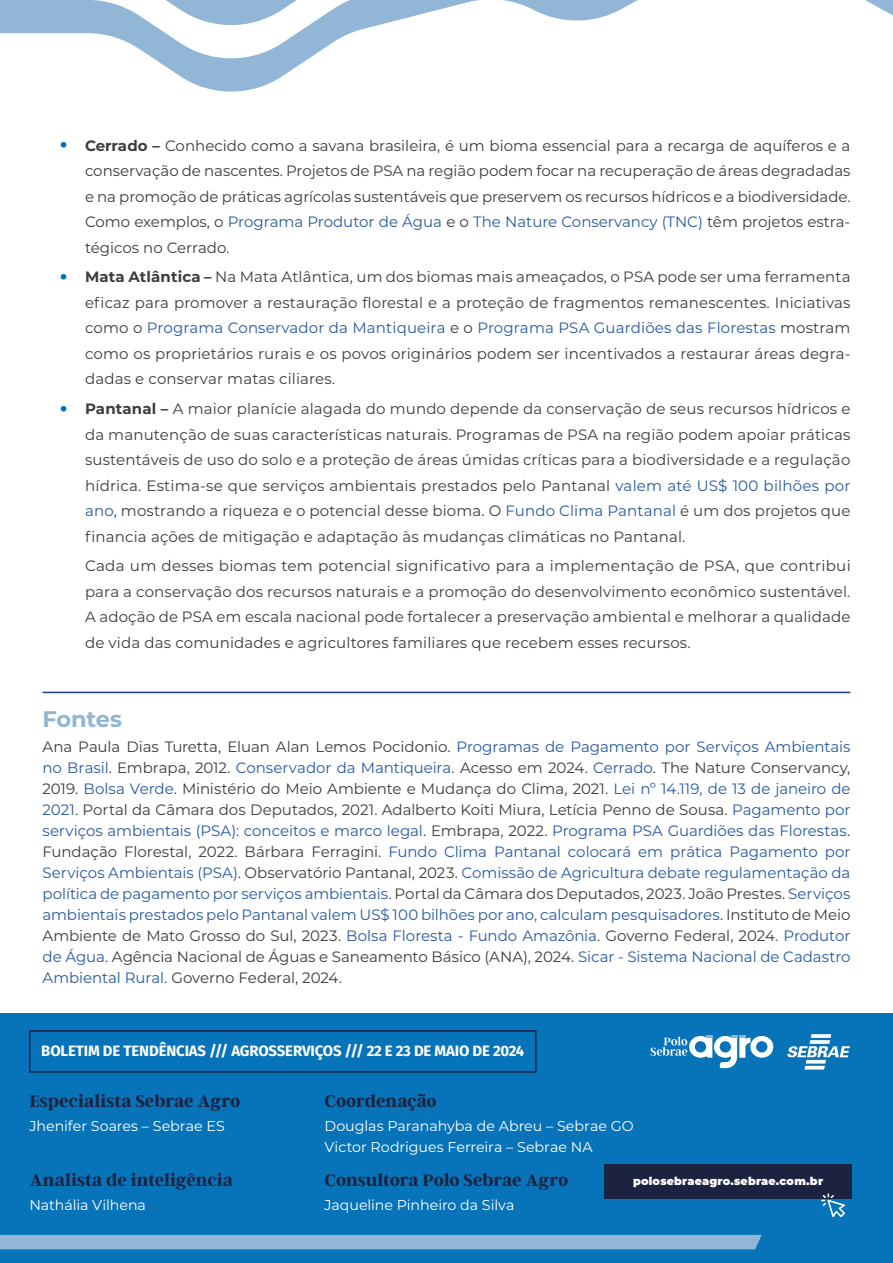
<style>
.page{position:relative;width:893px;height:1263px;background:#fff}
.page>*{position:absolute;margin:0;border:0;box-sizing:border-box;transform-origin:0 0}
.t1{font:700 22.5px "Montserrat";letter-spacing:-.01em;color:#90b5d5}
.t2{font:700 18.6px "Argent CF";letter-spacing:-.005em;color:#1c2341}
.t3{font:15px/25.5px "Montserrat";letter-spacing:.01em;color:#3c3c3c;text-align:justify}
.t4{font:15px/21px "Montserrat";letter-spacing:-.005em;color:#285aa0;text-align:justify}
.t5{font:700 15px "Fira Sans";letter-spacing:-.01em;color:#fff}
.t6{font:14.25px/21.3px "Montserrat";color:#fff}
.t7{font:900 11.1px "Montserrat";letter-spacing:.02em;color:#fff}
.s1{font-size:37.5px;color:#0074b9}
.s2{font-weight:700}
.s3{color:#285aa0}
.s4{color:#3c3c3c}
</style>
<div class="page">
<div style="left:0;top:1013px;width:893px;height:250px;background:#0774b9"></div>
<div style="left:0;top:1235px;width:762px;height:14px;background:#91b6d6"></div>
<img style="left:787px;top:1034px;width:63px;height:36px">
<svg style="left:651px;top:1035px;width:122px;height:33px"></svg>
<div style="left:604px;top:1164px;width:248px;height:35px;background:#1c2341"></div>
<svg style="left:821px;top:1193px;width:23px;height:24px"></svg>
<div style="left:29px;top:1030px;width:508px;height:43px;border:2px solid #1c2341"></div>
<svg style="left:0;top:30px;width:359px;height:62px"></svg>
<svg style="left:0;top:0;width:893px;height:30px"></svg>
<hr style="left:43px;top:692px;width:807px;height:1px;background:#1f3d89">
<p class="t3" style="left:85px;top:132px;width:767px;text-indent:-27px"><span class="s1">•</span> <span class="s2">Cerrado –</span> Conhecido como a savana brasileira, é um bioma essencial para a recarga de aquíferos e a conservação de nascentes. Projetos de PSA na região podem focar na recuperação de áreas degradadas e na promoção de práticas agrícolas sustentáveis que preservem os recursos hídricos e a biodiversidade.<br>Como exemplos, o <span class="s3">Programa Produtor de Água</span> e o <span class="s3">The Nature Conservancy (TNC)</span> têm projetos estra&shy;tégicos no Cerrado.</p>
<p class="t3" style="left:85px;top:264px;width:767px;text-indent:-27px"><span class="s1">•</span> <span class="s2">Mata Atlântica –</span> Na Mata Atlântica, um dos biomas mais ameaçados, o PSA pode ser uma ferramenta eficaz para promover a restauração florestal e a proteção de fragmentos remanescentes. Iniciativas como o <span class="s3">Programa Conservador da Mantiqueira</span> e o <span class="s3">Programa PSA Guardiões das Florestas</span> mostram como os proprietários rurais e os povos originários podem ser incentivados a restaurar áreas degra&shy;dadas e conservar matas ciliares.</p>
<p class="t3" style="left:85px;top:395px;width:767px;text-indent:-27px"><span class="s1">•</span> <span class="s2">Pantanal –</span> A maior planície alagada do mundo depende da conservação de seus recursos hídricos e da manutenção de suas características naturais. Programas de PSA na região podem apoiar práticas sustentáveis de uso do solo e a proteção de áreas úmidas críticas para a biodiversidade e a regulação hídrica. Estima-se que serviços ambientais prestados pelo Pantanal <span class="s3">valem até US$ 100 bilhões por ano</span>, mostrando a riqueza e o potencial desse bioma. O <span class="s3">Fundo Clima Pantanal</span> é um dos projetos que financia ações de mitigação e adaptação às mudanças climáticas no Pantanal.</p>
<p class="t3" style="left:85px;top:553px;width:767px">Cada um desses biomas tem potencial significativo para a implementação de PSA, que contribui para a conservação dos recursos naturais e a promoção do desenvolvimento econômico sustentável.<br>A adoção de PSA em escala nacional pode fortalecer a preservação ambiental e melhorar a qualidade de vida das comunidades e agricultores familiares que recebem esses recursos.</p>
<h1 class="t1" style="left:43px;top:703px;width:81px">Fontes</h1>
<p class="t4" style="left:43px;top:736px;width:809px"><span class="s4">Ana Paula Dias Turetta, Eluan Alan Lemos Pocidonio.</span> Programas de Pagamento por Serviços Ambientais no Brasil<span class="s4">. Embrapa, 2012.</span> Conservador da Mantiqueira<span class="s4">. Acesso em 2024.</span> Cerrado<span class="s4">. The Nature Conservancy, 2019.</span> Bolsa Verde<span class="s4">. Ministério do Meio Ambiente e Mudança do Clima, 2021.</span> Lei nº 14.119, de 13 de janeiro de 2021<span class="s4">. Portal da Câmara dos Deputados, 2021. Adalberto Koiti Miura, Letícia Penno de Sousa.</span> Pagamento por serviços ambientais (PSA): conceitos e marco legal<span class="s4">. Embrapa, 2022.</span> Programa PSA Guardiões das Florestas<span class="s4">.<br>Fundação Florestal, 2022. Bárbara Ferragini.</span> Fundo Clima Pantanal colocará em prática Pagamento por Serviços Ambientais (PSA)<span class="s4">. Observatório Pantanal, 2023.</span> Comissão de Agricultura debate regulamentação da política de pagamento por serviços ambientais<span class="s4">. Portal da Câmara dos Deputados, 2023. João Prestes.</span> Serviços ambientais prestados pelo Pantanal valem US$ 100 bilhões por ano, calculam pesquisadores<span class="s4">. Instituto de Meio Ambiente de Mato Grosso do Sul, 2023.</span> Bolsa Floresta - Fundo Amazônia<span class="s4">. Governo Federal, 2024.</span> Produtor de Água<span class="s4">. Agência Nacional de Águas e Saneamento Básico (ANA), 2024.</span> Sicar - Sistema Nacional de Cadastro Ambiental Rural<span class="s4">. Governo Federal, 2024.</span></p>
<p class="t5" style="left:41px;top:1038px;width:485px">BOLETIM DE TENDÊNCIAS /// AGROSSERVIÇOS /// 22 E 23 DE MAIO DE 2024</p>
<p class="t2" style="left:29px;top:1091px;width:213px">Especialista Sebrae Agro</p>
<p class="t2" style="left:324px;top:1091px;width:114px">Coordenação</p>
<p class="t6" style="left:29px;top:1114px;width:197px">Jhenifer Soares – Sebrae ES</p>
<p class="t6" style="left:324px;top:1114px;width:311px">Douglas Paranahyba de Abreu – Sebrae GO<br>Victor Rodrigues Ferreira – Sebrae NA</p>
<p class="t2" style="left:29px;top:1170px;width:205px">Analista de inteligência</p>
<p class="t2" style="left:324px;top:1170px;width:246px">Consultora Polo Sebrae Agro</p>
<p class="t7" style="left:633px;top:1173px;width:191px">polosebraeagro.sebrae.com.br</p>
<p class="t6" style="left:29px;top:1194px;width:118px">Nathália Vilhena</p>
<p class="t6" style="left:324px;top:1194px;width:192px">Jaqueline Pinheiro da Silva</p>
</div>
